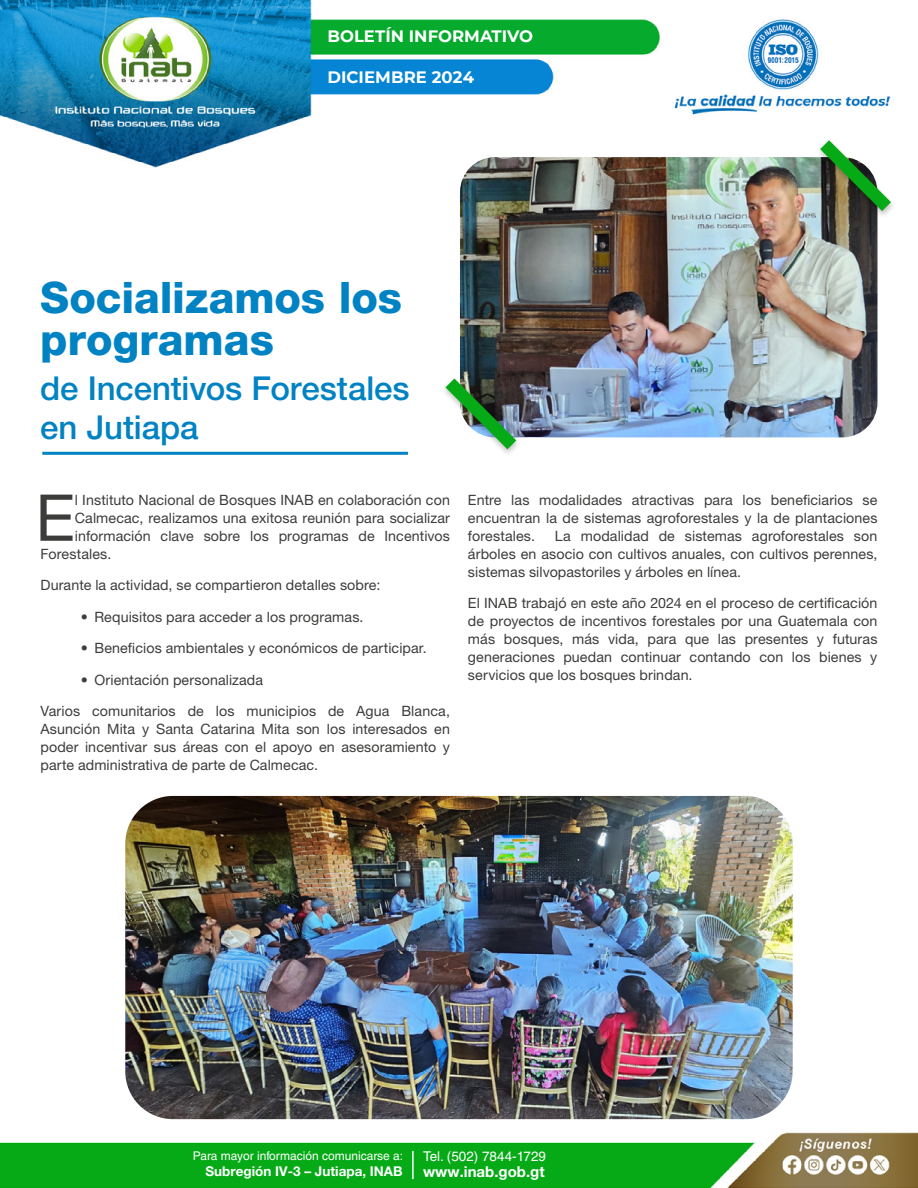
<style>
.page{position:relative;width:918px;height:1188px;background:#fff}
.page>*{position:absolute;margin:0;border:0;box-sizing:border-box;transform-origin:0 0}
.t1{font:64.65px "Helvetica Neue LT Pro";color:#3c3c3b}
.t2{font:800 43.5px/42px "Helvetica Neue LT Pro";color:#0082c3}
.t3{font:500 33px/39px "Helvetica Neue LT Pro";letter-spacing:-.005em;color:#0082c3}
.t4{font:700 16.5px "Montserrat";color:#fff}
.t5{font:700 15px "Helvetica Neue LT Pro";color:#fff}
.t6{font:14.25px/18px "Helvetica Neue LT Pro";letter-spacing:.005em;color:#3c3c3b;text-align:justify}
.t7{font:700 13.5px "Helvetica Neue LT Pro";color:#fff}
.t8{font:13.5px "Helvetica LT Std";color:#fff}
.t9{font:12px "Helvetica LT Std";color:#fff}
</style>
<div class="page">
<img style="left:0;top:0;width:918px;height:1188px">
<hr style="left:412px;top:1151px;width:2px;height:28px;background:#fff">
<img style="left:460px;top:157px;width:418px;height:280px">
<img style="left:125px;top:796px;width:668px;height:323px">
<div style="left:815px;top:138px;width:81px;height:81px;background:#000;opacity:.25"></div>
<svg style="left:820px;top:140px;width:71px;height:71px"></svg>
<div style="left:440px;top:376px;width:81px;height:81px;background:#000;opacity:.25"></div>
<img style="left:446px;top:379px;width:70px;height:70px">
<hr style="left:42px;top:452px;width:366px;height:3px;background:#0082c3">
<p class="t4" style="left:327px;top:24px;width:207px">BOLETÍN INFORMATIVO</p>
<p class="t4" style="left:327px;top:66px;width:148px">DICIEMBRE 2024</p>
<h2 class="t2" style="left:40px;top:277px;width:363px">Socializamos los programas</h2>
<h3 class="t3" style="left:40px;top:369px;width:371px">de Incentivos Forestales en Jutiapa</h3>
<h1 class="t1" style="left:35px;top:479px;width:41px">E</h1>
<p class="t6" style="left:75px;top:491px;width:377px">l Instituto Nacional de Bosques INAB en colaboración con</p>
<p class="t6" style="left:75px;top:509px;width:377px">Calmecac, realizamos una exitosa reunión para socializar</p>
<p class="t6" style="left:75px;top:527px;width:377px">información clave sobre los programas de Incentivos</p>
<p class="t6" style="left:40px;top:545px;width:72px">Forestales.</p>
<p class="t6" style="left:40px;top:576px;width:341px">Durante la actividad, se compartieron detalles sobre:</p>
<p class="t6" style="left:81px;top:608px;width:284px">• Requisitos para acceder a los programas.</p>
<p class="t6" style="left:81px;top:639px;width:347px">• Beneficios ambientales y económicos de participar.</p>
<p class="t6" style="left:81px;top:671px;width:184px">• Orientación personalizada</p>
<p class="t6" style="left:40px;top:702px;width:411px">Varios comunitarios de los municipios de Agua Blanca, Asunción Mita y Santa Catarina Mita son los interesados en poder incentivar sus áreas con el apoyo en asesoramiento y parte administrativa de parte de Calmecac.</p>
<p class="t6" style="left:468px;top:491px;width:411px">Entre las modalidades atractivas para los beneficiarios se encuentran la de sistemas agroforestales y la de plantaciones forestales.</p>
<p class="t6" style="left:468px;top:527px;width:411px;text-indent:87px">La modalidad de sistemas agroforestales son árboles en asocio con cultivos anuales, con cultivos perennes, sistemas silvopastoriles y árboles en línea.</p>
<p class="t6" style="left:468px;top:594px;width:411px">El INAB trabajó en este año 2024 en el proceso de certificación de proyectos de incentivos forestales por una Guatemala con más bosques, más vida, para que las presentes y futuras generaciones puedan continuar contando con los bienes y servicios que los bosques brindan.</p>
<p class="t9" style="left:193px;top:1149px;width:212px">Para mayor información comunicarse a:</p>
<p class="t7" style="left:205px;top:1163px;width:199px">Subregión IV-3 – Jutiapa, INAB</p>
<p class="t8" style="left:423px;top:1148px;width:125px">Tel. (502) 7844-1729</p>
<p class="t5" style="left:423px;top:1163px;width:123px">www.inab.gob.gt</p>
</div>
